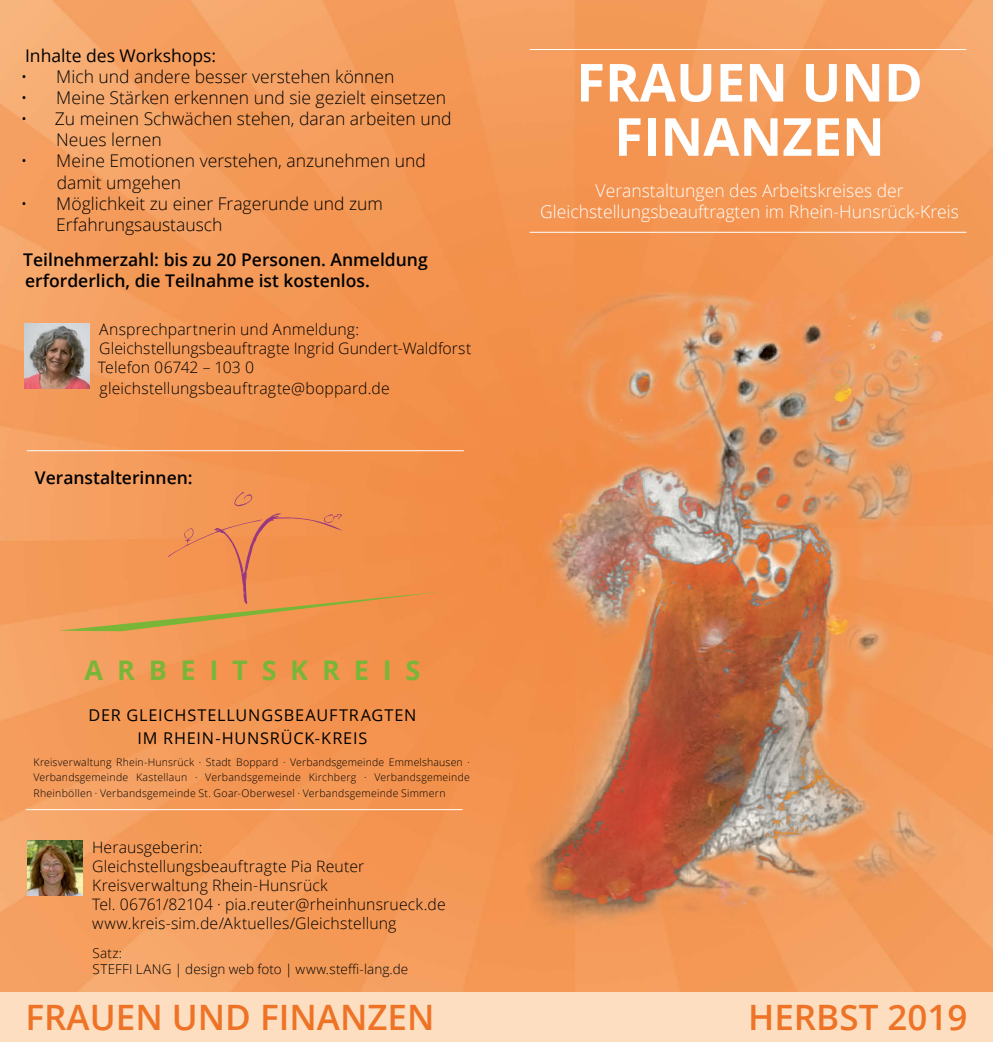
<style>
.page{position:relative;width:993px;height:1042px;background:#fff}
.page>*{position:absolute;margin:0;border:0;box-sizing:border-box;transform-origin:0 0}
.t1{font:700 52.5px/54.2px "Open Sans";color:#fff;text-align:center}
.t2{font:600 35px "Open Sans";color:#ee7326}
.t3{font:700 27.12px "Open Sans";letter-spacing:.51em;color:#79b638}
.t4{font:300 17.5px/21px "Open Sans";color:#000}
.t5{font:600 17.5px/21px "Open Sans";color:#000}
.t6{font:300 17.5px/21px "Open Sans";color:#fff;text-align:center}
.t7{font:17.5px "Open Sans";color:#000}
.t8{font:16.28px/23.8px "Open Sans";letter-spacing:.05em;color:#000;text-align:center}
.t9{font:300 15.75px/18.9px "Open Sans";letter-spacing:.01em;color:#000}
.t10{font:300 13.47px/16.1px "Open Sans";letter-spacing:.01em;color:#000}
.t11{font:300 10.5px/15.8px "Open Sans";letter-spacing:.025em;color:#000;text-align:justify}
</style>
<div class="page">
<img style="left:0;top:0;width:992px;height:992px">
<hr style="left:529px;top:49px;width:437px;height:1px;background:#fff">
<hr style="left:529px;top:232px;width:437px;height:1px;background:#fff">
<div style="left:0;top:992px;width:992px;height:50px;background:#fddec0"></div>
<hr style="left:26px;top:809px;width:436px;height:1px;background:#fff">
<hr style="left:27px;top:450px;width:436px;height:1px;background:#fff">
<img style="left:28px;top:841px;width:54px;height:54px">
<svg style="left:234px;top:492px;width:20px;height:14px"></svg>
<svg style="left:58px;top:513px;width:386px;height:118px;background:#ee9450"></svg>
<img style="left:25px;top:324px;width:64px;height:64px">
<p class="t7" style="left:25px;top:44px;width:193px">Inhalte des Workshops:</p>
<p class="t4" style="left:21px;top:66px;width:375px">• Mich und andere besser verstehen können</p>
<p class="t4" style="left:21px;top:87px;width:426px">• Meine Stärken erkennen und sie gezielt einsetzen</p>
<p class="t4" style="left:56px;top:108px;width:396px;text-indent:-35px">• Zu meinen Schwächen stehen, daran arbeiten und<br>Neues lernen</p>
<p class="t4" style="left:57px;top:150px;width:370px;text-indent:-36px">• Meine Emotionen verstehen, anzunehmen und damit umgehen</p>
<p class="t4" style="left:56px;top:192px;width:328px;text-indent:-35px">• Möglichkeit zu einer Fragerunde und zum<br>Erfahrungsaustausch</p>
<p class="t5" style="left:23px;top:249px;width:406px">Teilnehmerzahl: bis zu 20 Personen. Anmeldung erforderlich, die Teilnahme ist kostenlos.</p>
<p class="t9" style="left:98px;top:319px;width:375px">Ansprechpartnerin und Anmeldung:<br>Gleichstellungsbeauftragte Ingrid Gundert-Waldforst<br>Telefon 06742 – 103 0</p>
<p class="t9" style="left:99px;top:378px;width:292px">gleichstellungsbeauftragte@boppard.de</p>
<p class="t5" style="left:35px;top:467px;width:159px">Veranstalterinnen:</p>
<h1 class="t1" style="left:576px;top:54px;width:348px">FRAUEN UND<br>FINANZEN</h1>
<p class="t6" style="left:540px;top:179px;width:420px">Veranstaltungen des Arbeitskreises der<br>Gleichstellungsbeauftragten im Rhein-Hunsrück-Kreis</p>
<h3 class="t3" style="left:84px;top:651px;width:337px">ARBEITSKREIS</h3>
<p class="t8" style="left:88px;top:702px;width:329px">DER GLEICHSTELLUNGSBEAUFTRAGTEN<br>IM RHEIN-HUNSRÜCK-KREIS</p>
<p class="t11" style="left:34px;top:753px;width:438px">Kreisverwaltung Rhein-Hunsrück · Stadt Boppard · Verbandsgemeinde Emmelshausen · Verbandsgemeinde Kastellaun · Verbandsgemeinde Kirchberg · Verbandsgemeinde Rheinböllen · Verbandsgemeinde St. Goar-Oberwesel · Verbandsgemeinde Simmern</p>
<p class="t9" style="left:92px;top:837px;width:355px">Herausgeberin:<br>Gleichstellungsbeauftragte Pia Reuter Kreisverwaltung Rhein-Hunsrück<br>Tel. 06761/82104 · pia.reuter@rheinhunsrueck.de www.kreis-sim.de/Aktuelles/Gleichstellung</p>
<p class="t10" style="left:93px;top:945px;width:317px">Satz:<br>STEFFI LANG | design web foto | www.steffi-lang.de</p>
<h2 class="t2" style="left:26px;top:993px;width:410px">FRAUEN UND FINANZEN</h2>
<h2 class="t2" style="left:747px;top:993px;width:221px">HERBST 2019</h2>
</div>
